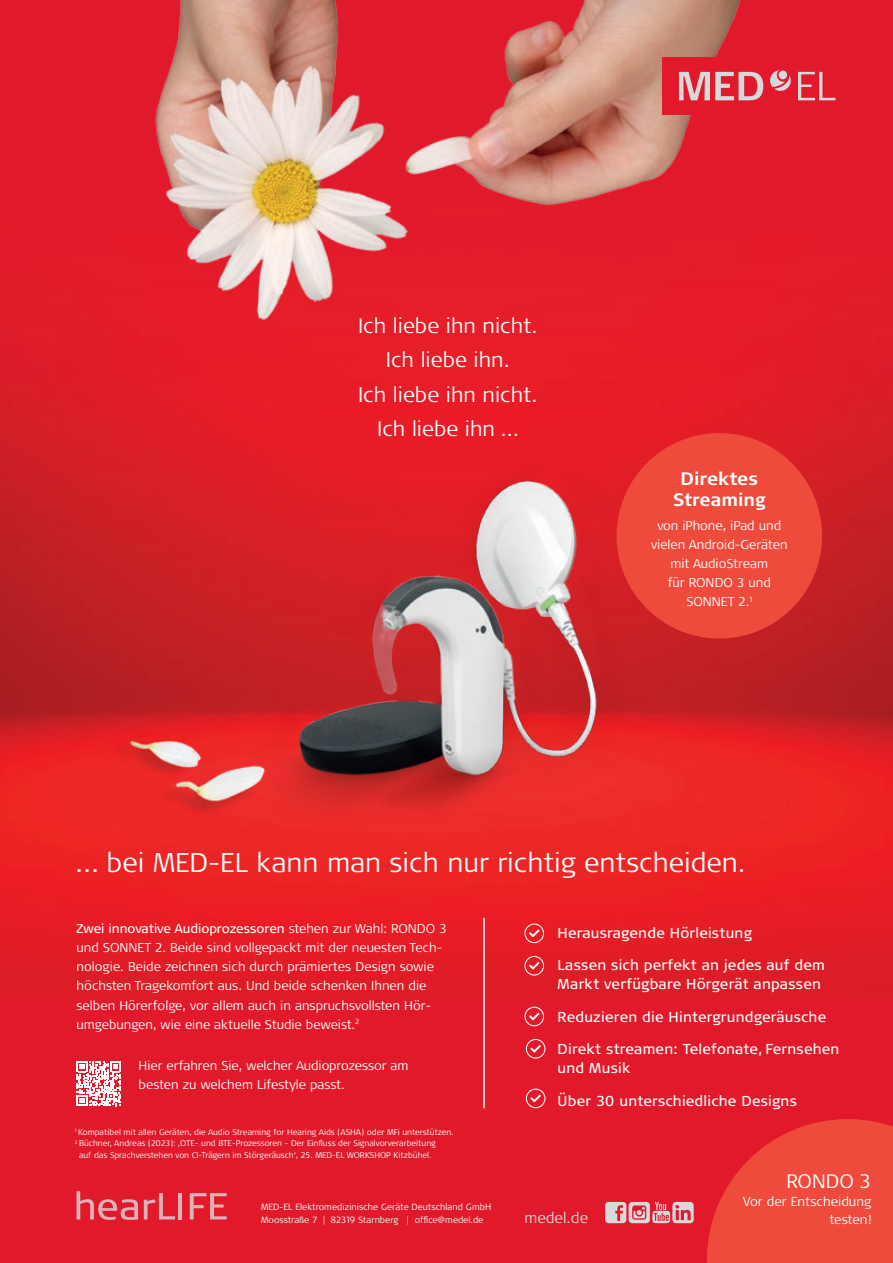
<style>
.page{position:relative;width:893px;height:1263px;background:#fff}
.page>*{position:absolute;margin:0;border:0;box-sizing:border-box;transform-origin:0 0}
.t1{font:300 27px "Signa Pro";color:#fff}
.t2{font:300 21px/34.5px "Signa Pro";color:#fff;text-align:center}
.t3{font:300 19.5px "Signa Pro";color:#fff}
.t4{font:700 18px/21px "Signa Pro";color:#fff;text-align:center}
.t5{font:300 15px "Signa Pro";color:#d8d9db}
.t6{font:14.4px/19.5px "Signa Pro";letter-spacing:.015em;color:#fff}
.t7{font:300 12.9px/18.1px "Signa Pro";color:#fff;text-align:right}
.t8{font:300 12.75px/19.2px "Signa Pro";color:#fff}
.t9{font:300 9px/13.5px "Signa Pro";color:#fff}
.t10{font:300 8.25px "Signa Pro";color:#fff}
.s1{font-weight:400}
</style>
<div class="page">
<img style="left:0;top:0;width:893px;height:844px">
<div style="left:109px;top:738px;width:85px;height:42px;background:#ed2726"></div>
<img style="left:123px;top:733px;width:55px;height:39px">
<div style="left:158px;top:768px;width:103px;height:51px;background:#231f20;opacity:.2"></div>
<img style="left:174px;top:750px;width:4px;height:62px">
<div style="left:0;top:844px;width:893px;height:419px;background:#e2192b"></div>
<svg style="left:77px;top:1191px;width:61px;height:29px"></svg>
<svg style="left:144px;top:1193px;width:31px;height:26px"></svg>
<hr style="left:178px;top:1193px;width:4px;height:26px;background:#dab2b7">
<svg style="left:190px;top:1193px;width:37px;height:26px"></svg>
<svg style="left:605px;top:1202px;width:89px;height:21px"></svg>
<hr style="left:483px;top:918px;width:2px;height:190px;background:#fff">
<div style="left:524px;top:923px;width:20px;height:20px;border:1px solid #fff;border-radius:50%"></div>
<svg style="left:529px;top:930px;width:10px;height:7px"></svg>
<div style="left:524px;top:956px;width:20px;height:19px;border:1px solid #fff;border-radius:50%"></div>
<svg style="left:529px;top:962px;width:10px;height:7px"></svg>
<div style="left:524px;top:1007px;width:20px;height:19px;border:1px solid #fff;border-radius:50%"></div>
<svg style="left:529px;top:1013px;width:10px;height:7px"></svg>
<div style="left:526px;top:1039px;width:19px;height:19px;border:1px solid #fff;border-radius:50%"></div>
<svg style="left:531px;top:1045px;width:9px;height:7px"></svg>
<div style="left:526px;top:1088px;width:19px;height:20px;border:1px solid #fff;border-radius:50%"></div>
<svg style="left:531px;top:1095px;width:9px;height:7px"></svg>
<img style="left:80px;top:0;width:704px;height:354px">
<div style="left:663px;top:57px;width:230px;height:58px;background:#e2192b"></div>
<svg style="left:770px;top:70px;width:21px;height:21px"></svg>
<div style="left:779px;top:71px;width:8px;height:8px;background:#d8d9db;border-radius:50%"></div>
<svg style="left:798px;top:72px;width:37px;height:28px"></svg>
<svg style="left:679px;top:72px;width:84px;height:28px"></svg>
<img style="left:178px;top:437px;width:491px;height:404px">
<div style="left:617px;top:433px;width:205px;height:205px;background:#ef4b3d;border-radius:50%"></div>
<svg style="left:77px;top:1061px;width:44px;height:45px"></svg>
<svg style="left:707px;top:1119px;width:186px;height:144px"></svg>
<p class="t2" style="left:358px;top:307px;width:181px">Ich liebe ihn nicht.<br>Ich liebe ihn.<br>Ich liebe ihn nicht.<br>Ich liebe ihn …</p>
<p class="t4" style="left:673px;top:468px;width:94px">Direktes<br>Streaming</p>
<p class="t8" style="left:651px;top:515px;width:138px;text-align:center">von iPhone, iPad und vielen Android-Geräten mit AudioStream<br>für RONDO 3 und<br>SONNET 2.<sup>1</sup></p>
<p class="t1" style="left:77px;top:844px;width:670px">… bei MED-EL kann man sich nur richtig entscheiden.</p>
<p class="t8" style="left:77px;top:918px;width:372px"><span class="s1">Zwei innovative Audioprozessoren</span> stehen zur Wahl: RONDO 3 und SONNET 2. Beide sind vollgepackt mit der neuesten Tech&shy;nologie. Beide zeichnen sich durch prämiertes Design sowie höchsten Tragekomfort aus. Und beide schenken Ihnen die selben Hörerfolge, vor allem auch in anspruchsvollsten Hör&shy;umgebungen, wie eine aktuelle Studie beweist.<sup>2</sup></p>
<p class="t8" style="left:139px;top:1055px;width:271px">Hier erfahren Sie, welcher Audioprozessor am besten zu welchem Lifestyle passt.</p>
<p class="t10" style="left:75px;top:1126px;width:380px"><sup>1</sup> Kompatibel mit allen Geräten, die Audio Streaming for Hearing Aids (ASHA) oder MFi unterstützen.</p>
<p class="t10" style="left:75px;top:1138px;width:362px"><sup>2</sup> Büchner, Andreas (2023): ‚OTE- und BTE-Prozessoren - Der Einfluss der Signalvorverarbeitung</p>
<p class="t10" style="left:79px;top:1149px;width:354px">auf das Sprachverstehen von CI-Trägern im Störgeräusch‘, 25. MED-EL WORKSHOP Kitzbühel.</p>
<p class="t9" style="left:261px;top:1199px;width:232px">MED-EL Elektromedizinische Geräte Deutschland GmbH<br>Moosstraße 7 | 82319 Starnberg | office@medel.de</p>
<p class="t6" style="left:558px;top:922px;width:196px">Herausragende Hörleistung</p>
<p class="t6" style="left:558px;top:954px;width:269px">Lassen sich perfekt an jedes auf dem<br>Markt verfügbare Hörgerät anpassen</p>
<p class="t6" style="left:558px;top:1006px;width:270px">Reduzieren die Hintergrundgeräusche</p>
<p class="t6" style="left:558px;top:1038px;width:283px">Direkt streamen: Telefonate, Fernsehen und Musik</p>
<p class="t6" style="left:558px;top:1090px;width:241px">Über 30 unterschiedliche Designs</p>
<p class="t5" style="left:524px;top:1207px;width:65px">medel.de</p>
<p class="t3" style="left:786px;top:1168px;width:86px">RONDO 3</p>
<p class="t7" style="left:743px;top:1192px;width:130px">Vor der Entscheidung testen!</p>
</div>
